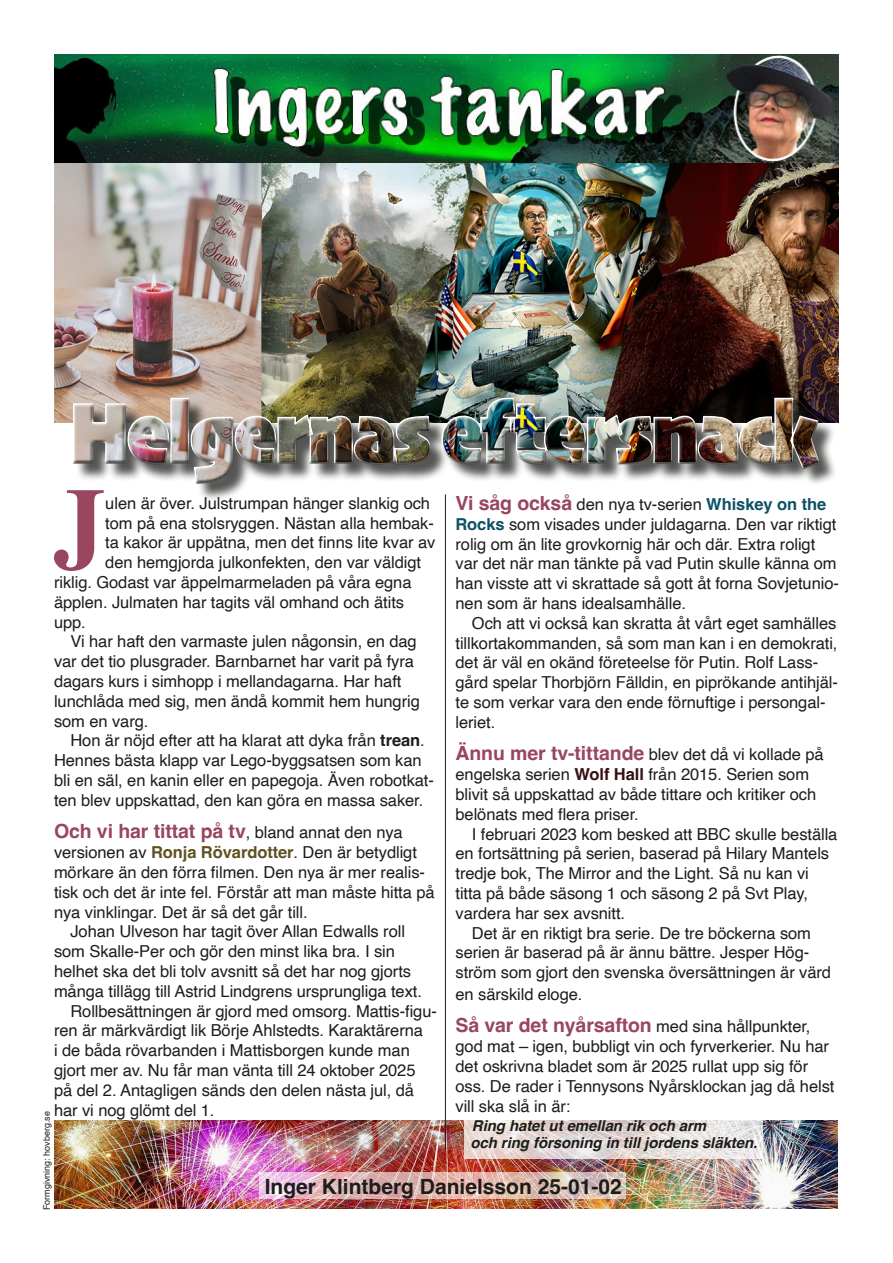
<style>
.page{position:relative;width:893px;height:1263px;background:#fff}
.page>*{position:absolute;margin:0;border:0;box-sizing:border-box;transform-origin:0 0}
.t1{font:700 104.4px "Times";color:#99465f}
.t2{font:700 21px "Helvetica";color:#1d1d1b}
.t3{font:700 19.5px "Helvetica";letter-spacing:-.005em;color:#99465f}
.t4{font:16.5px/19.8px "Helvetica";letter-spacing:-.005em;color:#1d1d1b}
.t5{font:italic 700 15px/16.5px "Helvetica";letter-spacing:-.005em;color:#1d1d1b}
.t6{font:9px "Helvetica";color:#1d1d1b}
.s1{font-weight:700;font-size:19.5px;color:#99465f}
.s2{font-weight:700;color:#0d5266}
.s3{font-weight:700;color:#341010}
.s4{font-weight:700}
.s5{font-weight:400;font-size:16.5px;color:#1d1d1b}
.s6{font-weight:700;color:#5e5121}
</style>
<div class="page">
<img style="left:54px;top:1120px;width:784px;height:89px">
<svg style="left:259px;top:1172px;width:367px;height:27px;background:#e1bdbb"></svg>
<svg style="left:465px;top:1120px;width:298px;height:39px;background:#e5dcda"></svg>
<img style="left:54px;top:162px;width:785px;height:260px">
<img style="left:54px;top:54px;width:785px;height:108px">
<div style="left:75px;top:400px;width:763px;height:102px;background:#1d1d1b;opacity:.75"></div>
<div style="left:71px;top:397px;width:750px;height:87px;background:#1d1d1b;opacity:.75"></div>
<hr style="left:445px;top:494px;width:1px;height:656px;background:#1d1d1b">
<h1 class="t1" style="left:54px;top:425px;width:54px">J</h1>
<p class="t4" style="left:105px;top:494px;width:326px">ulen är över. Julstrumpan hänger slankig och</p>
<p class="t4" style="left:455px;top:495px;width:385px"><span class="s1">Vi såg också</span> den nya tv-serien <span class="s2">Whiskey on the Rocks</span> som visades under juldagarna. Den var riktigt rolig om än lite grovkornig här och där. Extra roligt var det när man tänkte på vad Putin skulle känna om han visste att vi skrattade så gott åt forna Sovjetunio&shy;nen som är hans idealsamhälle.</p>
<p class="t4" style="left:455px;top:614px;width:384px;text-indent:16px">Och att vi också kan skratta åt vårt eget samhälles tillkortakommanden, så som man kan i en demokrati, det är väl en okänd företeelse för Putin. Rolf Lass&shy;gård spelar Thorbjörn Fälldin, en piprökande antihjäl&shy;te som verkar vara den ende förnuftige i persongal&shy;leriet.</p>
<p class="t4" style="left:455px;top:745px;width:370px"><span class="s1">Ännu mer tv-tittande</span> blev det då vi kollade på engelska serien <span class="s3">Wolf Hall</span> från 2015. Serien som blivit så uppskattad av både tittare och kritiker och belönats med flera priser.</p>
<p class="t4" style="left:472px;top:824px;width:367px">I februari 2023 kom besked att BBC skulle beställa</p>
<p class="t4" style="left:455px;top:844px;width:375px">en fortsättning på serien, baserad på Hilary Mantels</p>
<p class="t4" style="left:455px;top:864px;width:355px">tredje bok, The Mirror and the Light. Så nu kan vi</p>
<p class="t4" style="left:455px;top:884px;width:354px">titta på både säsong 1 och säsong 2 på Svt Play,</p>
<p class="t4" style="left:455px;top:904px;width:171px">vardera har sex avsnitt.</p>
<p class="t4" style="left:472px;top:923px;width:341px">Det är en riktigt bra serie. De tre böckerna som</p>
<p class="t4" style="left:455px;top:943px;width:355px">serien är baserad på är ännu bättre. Jesper Hög-</p>
<p class="t4" style="left:455px;top:963px;width:377px">ström som gjort den svenska översättningen är värd</p>
<p class="t4" style="left:455px;top:978px;width:357px;line-height:32.5px">en särskild eloge.<br><span class="s1">Så var det nyårsafton</span> med sina hållpunkter,</p>
<p class="t4" style="left:455px;top:1037px;width:380px">god mat – igen, bubbligt vin och fyrverkerier. Nu har det oskrivna bladet som är 2025 rullat upp sig för oss. De rader i Tennysons Nyårsklockan jag då helst vill ska slå in är:</p>
<p class="t5" style="left:470px;top:1119px;width:288px">Ring hatet ut emellan rik och arm<br>och ring försoning in till jordens släkten.</p>
<p class="t2" style="left:265px;top:1173px;width:359px">Inger Klintberg Danielsson 25-01-02</p>
<p class="t4" style="left:105px;top:513px;width:330px">tom på ena stolsryggen. Nästan alla hembak-</p>
<p class="t4" style="left:105px;top:533px;width:332px">ta kakor är uppätna, men det finns lite kvar av</p>
<p class="t4" style="left:105px;top:553px;width:317px">den hemgjorda julkonfekten, den var väldigt</p>
<p class="t4" style="left:54px;top:573px;width:359px">riklig. Godast var äppelmarmeladen på våra egna</p>
<p class="t4" style="left:54px;top:593px;width:352px">äpplen. Julmaten har tagits väl omhand och ätits</p>
<p class="t4" style="left:54px;top:612px;width:33px">upp.</p>
<p class="t4" style="left:70px;top:632px;width:348px">Vi har haft den varmaste julen någonsin, en dag</p>
<p class="t4" style="left:54px;top:652px;width:361px">var det tio plusgrader. Barnbarnet har varit på fyra</p>
<p class="t4" style="left:54px;top:672px;width:349px">dagars kurs i simhopp i mellandagarna. Har haft</p>
<p class="t4" style="left:54px;top:692px;width:367px">lunchlåda med sig, men ändå kommit hem hungrig</p>
<p class="t4" style="left:54px;top:711px;width:96px">som en varg.</p>
<p class="t4" style="left:70px;top:731px;width:356px">Hon är nöjd efter att ha klarat att dyka från <span class="s4">trean</span>.</p>
<p class="t4" style="left:54px;top:751px;width:369px">Hennes bästa klapp var Lego-byggsatsen som kan</p>
<p class="t4" style="left:54px;top:771px;width:381px">bli en säl, en kanin eller en papegoja. Även robotkat-</p>
<p class="t4" style="left:54px;top:791px;width:371px">ten blev uppskattad, den kan göra en massa saker.</p>
<p class="t3" style="left:54px;top:820px;width:350px">Och vi har tittat på tv<span class="s5">, bland annat den nya</span></p>
<p class="t4" style="left:54px;top:843px;width:364px">versionen av <span class="s6">Ronja Rövardotter</span>. Den är betydligt</p>
<p class="t4" style="left:54px;top:863px;width:372px">mörkare än den förra filmen. Den nya är mer realis-</p>
<p class="t4" style="left:54px;top:883px;width:382px">tisk och det är inte fel. Förstår att man måste hitta på</p>
<p class="t4" style="left:54px;top:902px;width:255px">nya vinklingar. Det är så det går till.</p>
<p class="t4" style="left:70px;top:922px;width:336px">Johan Ulveson har tagit över Allan Edwalls roll</p>
<p class="t4" style="left:54px;top:942px;width:342px">som Skalle-Per och gör den minst lika bra. I sin</p>
<p class="t4" style="left:54px;top:962px;width:359px">helhet ska det bli tolv avsnitt så det har nog gjorts</p>
<p class="t4" style="left:54px;top:982px;width:369px">många tillägg till Astrid Lindgrens ursprungliga text.</p>
<p class="t4" style="left:70px;top:1001px;width:368px">Rollbesättningen är gjord med omsorg. Mattis-figu-</p>
<p class="t4" style="left:54px;top:1021px;width:371px">ren är märkvärdigt lik Börje Ahlstedts. Karaktärerna</p>
<p class="t4" style="left:54px;top:1041px;width:357px">i de båda rövarbanden i Mattisborgen kunde man</p>
<p class="t4" style="left:54px;top:1061px;width:363px">gjort mer av. Nu får man vänta till 24 oktober 2025</p>
<p class="t4" style="left:54px;top:1081px;width:362px">på del 2. Antagligen sänds den delen nästa jul, då</p>
<p class="t4" style="left:54px;top:1100px;width:162px">har vi nog glömt del 1.</p>
<p class="t6" style="left:40px;top:1210px;width:101px;rotate:-90deg">Formgivning: hovberg.se</p>
</div>
